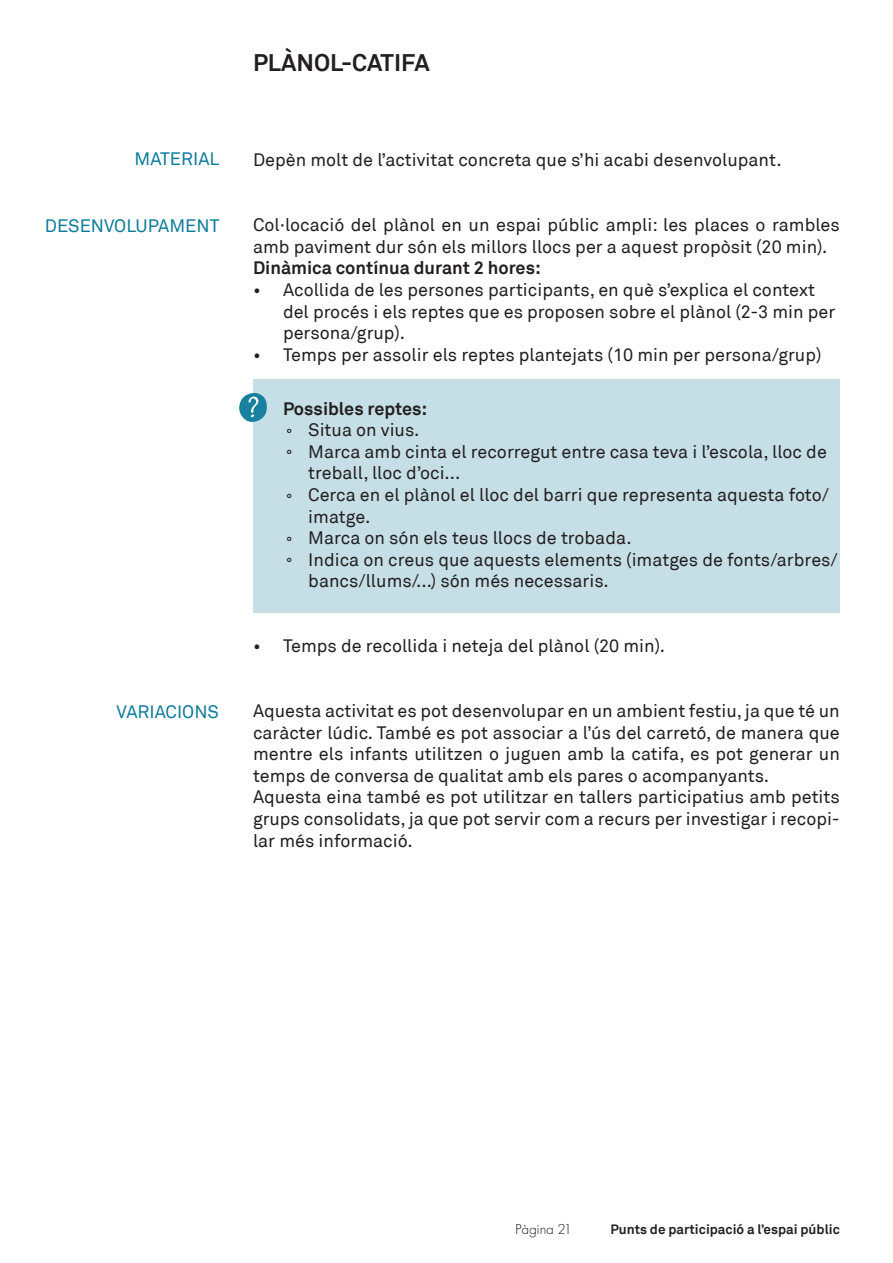
<style>
.page{position:relative;width:893px;height:1263px;background:#fff}
.page>*{position:absolute;margin:0;border:0;box-sizing:border-box;transform-origin:0 0}
.Titol_16pt{font:700 24px "Akkurat";color:#231f20}
.Text_13pt{font:18px/21.6px "Akkurat";color:#231f20}
.Text_13pt-2{font:700 18px "Akkurat";color:#231f20}
.Text_13pt-3{font:18px "Akkurat";color:#0b7b9b}
.t1{font:300 15px "Futura PT";color:#231f20}
.t2{font:700 13.5px "Akkurat";color:#231f20}
.s1{font-size:19.5px}
</style>
<div class="page">
<div style="left:253px;top:379px;width:587px;height:234px;background:#c6dfe7"></div>
<svg style="left:239px;top:393px;width:28px;height:29px"></svg>
<p class="Titol_16pt" style="left:253px;top:47px;width:178px">PLÀNOL-CATIFA</p>
<p class="Text_13pt-3" style="left:135px;top:149px;width:86px">MATERIAL</p>
<p class="Text_13pt" style="left:253px;top:150px;width:530px">Depèn molt de l’activitat concreta que s’hi acabi desenvolupant.</p>
<p class="Text_13pt-3" style="left:45px;top:215px;width:176px">DESENVOLUPAMENT</p>
<p class="Text_13pt" style="left:253px;top:215px;width:588px">Col·locació del plànol en un espai públic ampli: les places o rambles amb paviment dur són els millors llocs per a aquest propòsit (20 min).</p>
<p class="Text_13pt-2" style="left:253px;top:257px;width:289px">Dinàmica contínua durant 2 hores:</p>
<p class="Text_13pt" style="left:283px;top:279px;width:554px;text-indent:-30px">• Acollida de les persones participants, en què s’explica el context del procés i els reptes que es proposen sobre el plànol (2-3 min per persona/grup).</p>
<p class="Text_13pt" style="left:253px;top:344px;width:570px">• Temps per assolir els reptes plantejats (10 min per persona/grup)</p>
<p class="Text_13pt-2" style="left:283px;top:397px;width:146px">Possibles reptes:</p>
<p class="Text_13pt" style="left:287px;top:420px;width:134px"><span class="s1">˚</span> Situa on vius.</p>
<p class="Text_13pt" style="left:308px;top:441px;width:520px;text-indent:-21px"><span class="s1">˚</span> Marca amb cinta el recorregut entre casa teva i l’escola, lloc de treball, lloc d’oci...</p>
<p class="Text_13pt" style="left:308px;top:484px;width:522px;text-indent:-21px"><span class="s1">˚</span> Cerca en el plànol el lloc del barri que representa aquesta foto/ imatge.</p>
<p class="Text_13pt" style="left:287px;top:528px;width:346px"><span class="s1">˚</span> Marca on són els teus llocs de trobada.</p>
<p class="Text_13pt" style="left:308px;top:549px;width:531px;text-indent:-21px"><span class="s1">˚</span> Indica on creus que aquests elements (imatges de fonts/arbres/ bancs/llums/...) són més necessaris.</p>
<p class="Text_13pt" style="left:253px;top:636px;width:414px">• Temps de recollida i neteja del plànol (20 min).</p>
<p class="Text_13pt-3" style="left:117px;top:701px;width:104px">VARIACIONS</p>
<p class="Text_13pt" style="left:253px;top:700px;width:588px;text-align:justify">Aquesta activitat es pot desenvolupar en un ambient festiu, ja que té un caràcter lúdic. També es pot associar a l’ús del carretó, de manera que mentre els infants utilitzen o juguen amb la catifa, es pot generar un temps de conversa de qualitat amb els pares o acompanyants.</p>
<p class="Text_13pt" style="left:253px;top:787px;width:588px;text-align:justify">Aquesta eina també es pot utilitzar en tallers participatius amb petits grups consolidats, ja que pot servir com a recurs per investigar i recopi&shy;lar més informació.</p>
<p class="t1" style="left:515px;top:1220px;width:58px">Pàgina 21</p>
<p class="t2" style="left:610px;top:1221px;width:231px">Punts de participació a l’espai públic</p>
</div>
